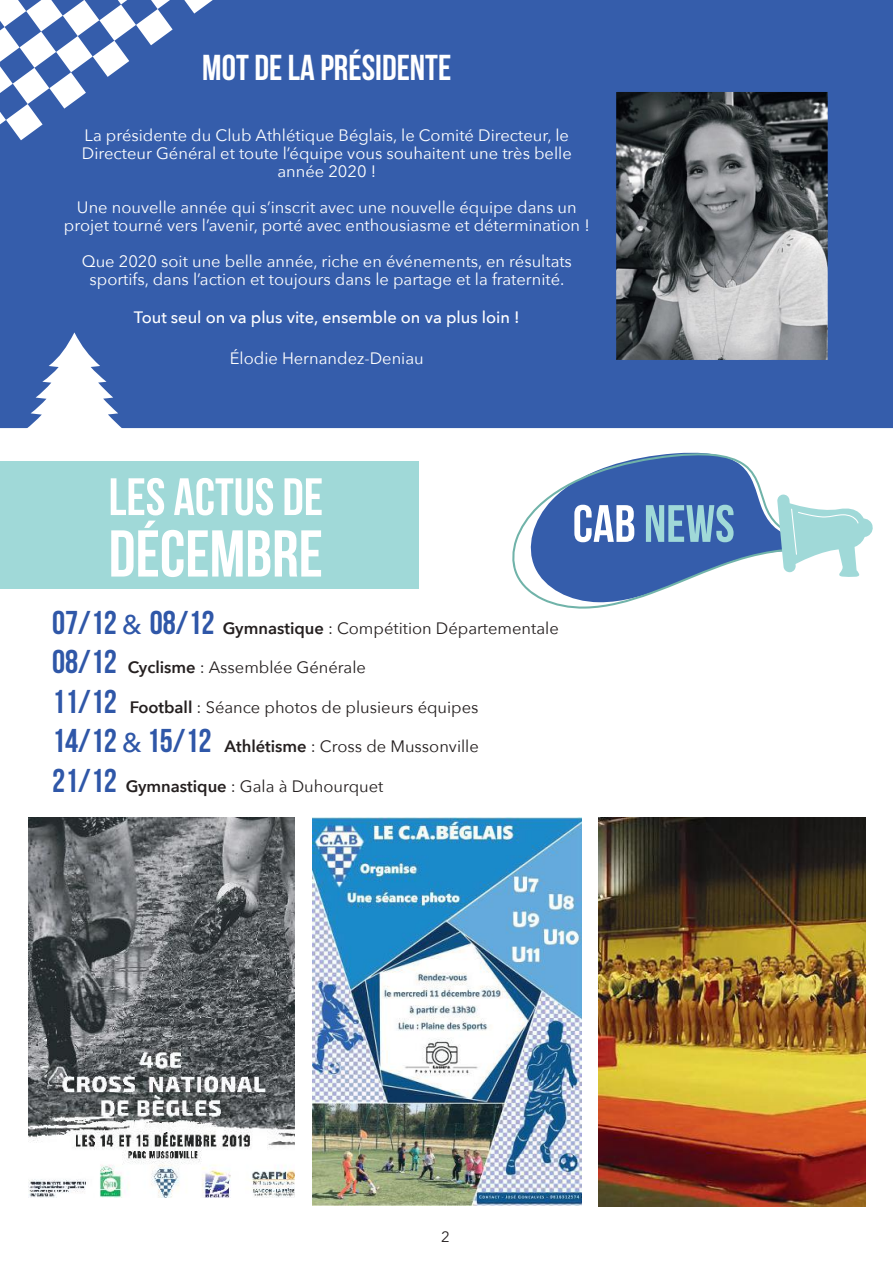
<style>
.page{position:relative;width:893px;height:1263px;background:#fff}
.page>*{position:absolute;margin:0;border:0;box-sizing:border-box;transform-origin:0 0}
.t1{font:66px "Bebas Neue";color:#fff}
.t2{font:52.5px "Bebas Neue";color:#fff}
.t3{font:52.5px "Bebas Neue";color:#a0d9d8}
.t4{font:36px "Bebas Neue";color:#fff}
.t5{font:16.5px/18px "Avenir Next";color:#fff;text-align:center}
.t6{font:16.5px "Avenir Next";color:#241f1f}
.t7{font:500 16.5px "Avenir Next";color:#fff}
.t8{font:15px "Avenir Next";color:#241f1f}
.s1{font-family:"Bebas Neue";font-size:33px;color:#2f57a8}
.s2{font-weight:500;font-size:27px;color:#2f57a8}
.s3{font-weight:600}
.s4{color:#fff}
</style>
<div class="page">
<div style="left:0;top:0;width:893px;height:428px;background:#355dab"></div>
<div style="left:0;top:462px;width:418px;height:127px;background:#a0d9d8"></div>
<svg style="left:615px;top:90px;width:214px;height:271px;background:#6c7073"></svg>
<svg style="left:184px;top:0;width:29px;height:14px"></svg>
<svg style="left:512px;top:519px;width:111px;height:90px"></svg>
<svg style="left:526px;top:452px;width:347px;height:151px"></svg>
<svg style="left:25px;top:332px;width:99px;height:97px"></svg>
<img style="left:312px;top:817px;width:269px;height:388px">
<img style="left:29px;top:817px;width:265px;height:380px">
<img style="left:599px;top:817px;width:267px;height:389px">
<svg style="left:0;top:0;width:173px;height:140px"></svg>
<h3 class="t4" style="left:202px;top:47px;width:251px">MOT DE LA PRÉSIDENTE</h3>
<p class="t5" style="left:82px;top:125px;width:491px">La présidente du Club Athlétique Béglais, le Comité Directeur, le<br>Directeur Général et toute l’équipe vous souhaitent une très belle année 2020 !</p>
<p class="t5" style="left:64px;top:197px;width:527px">Une nouvelle année qui s’inscrit avec une nouvelle équipe dans un projet tourné vers l’avenir, porté avec enthousiasme et détermination !</p>
<p class="t5" style="left:82px;top:251px;width:492px">Que 2020 soit une belle année, riche en événements, en résultats sportifs, dans l’action et toujours dans le partage et la fraternité.</p>
<p class="t7" style="left:134px;top:303px;width:387px">Tout seul on va plus vite, ensemble on va plus loin !</p>
<p class="t5" style="left:230px;top:349px;width:195px">Élodie Hernandez-Deniau</p>
<h2 class="t2" style="left:109px;top:468px;width:216px">LES ACTUS DE</h2>
<h1 class="t1" style="left:109px;top:517px;width:216px">DÉCEMBRE</h1>
<p class="t6" style="left:52px;top:614px;width:508px"><span class="s1">07/12</span> <span class="s2">&amp;</span> <span class="s1">08/12</span> <span class="s3">Gymnastique</span> : Compétition Départementale</p>
<p class="t6" style="left:52px;top:654px;width:315px"><span class="s1">08/12</span> <span class="s3">Cyclisme</span> : Assemblée Générale</p>
<p class="t6" style="left:52px;top:693px;width:428px"><span class="s1">11/12</span> <span class="s3">Football</span> : Séance photos de plusieurs équipes</p>
<p class="t6" style="left:52px;top:733px;width:428px"><span class="s1">14/12</span> <span class="s2">&amp;</span> <span class="s1">15/12</span> <span class="s3">Athlétisme</span> : Cross de Mussonville</p>
<p class="t6" style="left:52px;top:772px;width:333px"><span class="s1">21/12</span> <span class="s3">Gymnastique</span> : Gala à Duhourquet</p>
<h2 class="t3" style="left:573px;top:495px;width:164px"><span class="s4">CAB</span> NEWS</h2>
<p class="t8" style="left:441px;top:1224px;width:10px">2</p>
</div>
